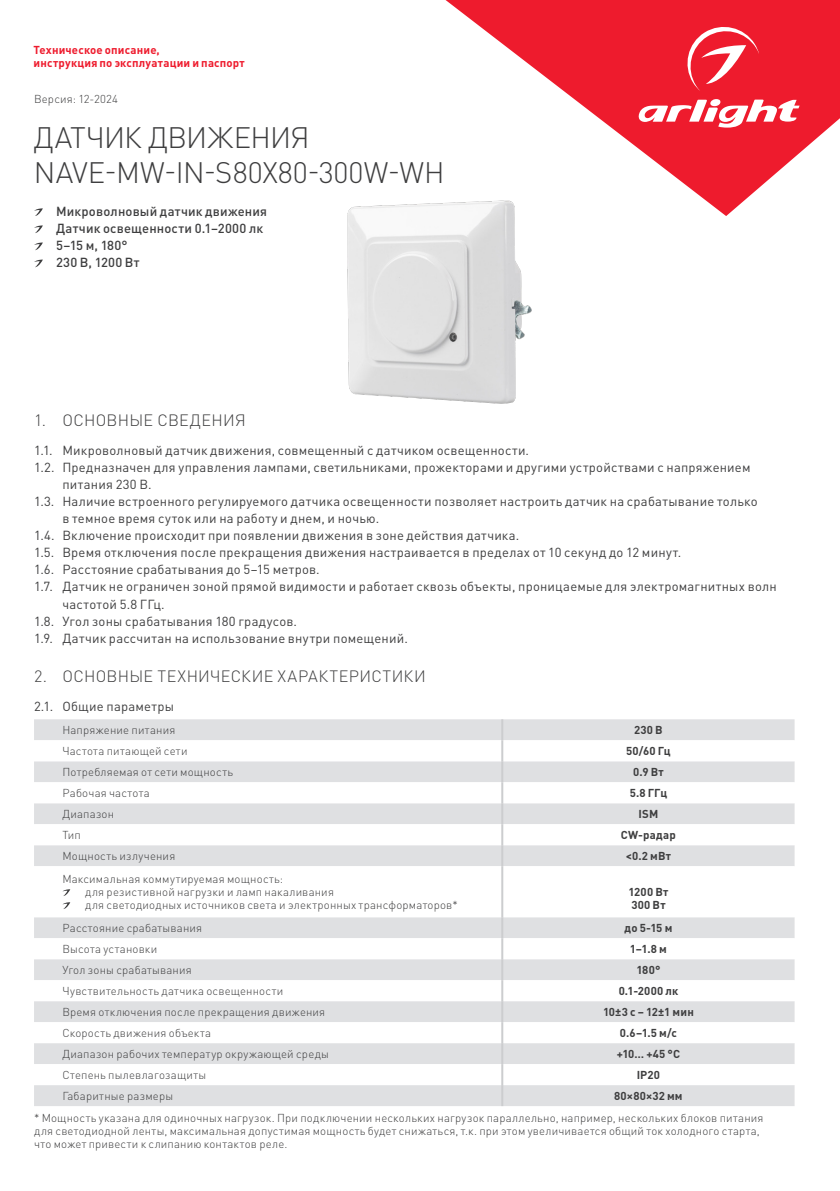
<style>
.page{position:relative;width:840px;height:1191px;background:#fff}
.page>*{position:absolute;margin:0;border:0;box-sizing:border-box;transform-origin:0 0}
.t1{font:300 29.2px/35px "DIN Pro";letter-spacing:-.005em;color:#3e3e3f}
.t2{font:300 16.2px "DIN Pro";letter-spacing:.02em;color:#3e3e3f}
.t3{font:13px "DIN Pro";letter-spacing:.015em;color:#3e3e3f}
.t4{font:500 13px/17px "DIN Pro";letter-spacing:.015em;color:#3e3e3f}
.t5{font:300 11.4px/13px "DIN Pro";letter-spacing:.015em;color:#3e3e3f}
.t6{font:700 11.4px/13px "DIN Pro";letter-spacing:.015em;color:#3e3e3f}
.t7{font:700 11.4px/13px "DIN Pro";letter-spacing:.015em;color:#ee1b2d}
</style>
<div class="page">
<svg style="left:445px;top:0;width:394px;height:216px;fill:#ee1b2d"></svg>
<svg style="left:635px;top:99px;width:164px;height:31px"></svg>
<svg style="left:682px;top:22px;width:76px;height:69px;background:#f04251"></svg>
<svg style="left:34px;top:208px;width:9px;height:8px"></svg>
<svg style="left:34px;top:225px;width:9px;height:8px"></svg>
<svg style="left:34px;top:242px;width:9px;height:8px"></svg>
<svg style="left:34px;top:259px;width:9px;height:8px"></svg>
<div style="left:34px;top:719px;width:760px;height:387px;background:#dfe0e2"></div>
<svg style="left:34px;top:740px;width:760px;height:219px"></svg>
<svg style="left:34px;top:980px;width:760px;height:105px"></svg>
<hr style="left:501px;top:719px;width:2px;height:21px;background:#cccdcf">
<hr style="left:501px;top:740px;width:2px;height:21px;background:#cccdcf">
<hr style="left:501px;top:761px;width:2px;height:21px;background:#cccdcf">
<hr style="left:501px;top:782px;width:2px;height:21px;background:#cccdcf">
<hr style="left:501px;top:803px;width:2px;height:21px;background:#cccdcf">
<hr style="left:501px;top:824px;width:2px;height:21px;background:#cccdcf">
<hr style="left:501px;top:845px;width:2px;height:21px;background:#cccdcf">
<hr style="left:501px;top:866px;width:2px;height:51px;background:#cccdcf">
<hr style="left:501px;top:917px;width:2px;height:21px;background:#cccdcf">
<hr style="left:501px;top:938px;width:2px;height:21px;background:#cccdcf">
<hr style="left:501px;top:959px;width:2px;height:21px;background:#cccdcf">
<hr style="left:501px;top:980px;width:2px;height:21px;background:#cccdcf">
<hr style="left:501px;top:1001px;width:2px;height:21px;background:#cccdcf">
<hr style="left:501px;top:1022px;width:2px;height:21px;background:#cccdcf">
<hr style="left:501px;top:1043px;width:2px;height:21px;background:#cccdcf">
<hr style="left:501px;top:1064px;width:2px;height:21px;background:#cccdcf">
<hr style="left:501px;top:1085px;width:2px;height:21px;background:#cccdcf">
<svg style="left:62px;top:889px;width:8px;height:7px"></svg>
<svg style="left:62px;top:902px;width:8px;height:7px"></svg>
<img style="left:347px;top:199px;width:189px;height:205px">
<p class="t7" style="left:34px;top:43px;width:212px">Техническое описание,<br>инструкция по эксплуатации и паспорт</p>
<p class="t5" style="left:34px;top:92px;width:85px">Версия: 12-2024</p>
<h1 class="t1" style="left:34px;top:119px;width:412px">ДАТЧИК ДВИЖЕНИЯ<br>NAVE-MW-IN-S80X80-300W-WH</h1>
<p class="t4" style="left:56px;top:202px;width:212px">Микроволновый датчик движения<br>Датчик освещенности 0.1–2000 лк<br>5–15 м, 180°<br>230 В, 1200 Вт</p>
<h2 class="t2" style="left:34px;top:409px;width:213px">1. ОСНОВНЫЕ СВЕДЕНИЯ</h2>
<p class="t3" style="left:34px;top:441px;width:496px">1.1. Микроволновый датчик движения, совмещенный с датчиком освещенности.</p>
<p class="t3" style="left:34px;top:458px;width:717px">1.2. Предназначен для управления лампами, светильниками, прожекторами и другими устройствами с напряжением</p>
<p class="t3" style="left:62px;top:475px;width:91px">питания 230 В.</p>
<p class="t3" style="left:34px;top:492px;width:724px">1.3. Наличие встроенного регулируемого датчика освещенности позволяет настроить датчик на срабатывание только</p>
<p class="t3" style="left:62px;top:509px;width:318px">в темное время суток или на работу и днем, и ночью.</p>
<p class="t3" style="left:34px;top:527px;width:486px">1.4. Включение происходит при появлении движения в зоне действия датчика.</p>
<p class="t3" style="left:34px;top:544px;width:648px">1.5. Время отключения после прекращения движения настраивается в пределах от 10 секунд до 12 минут.</p>
<p class="t3" style="left:34px;top:561px;width:287px">1.6. Расстояние срабатывания до 5–15 метров.</p>
<p class="t3" style="left:34px;top:578px;width:744px">1.7. Датчик не ограничен зоной прямой видимости и работает сквозь объекты, проницаемые для электромагнитных волн</p>
<p class="t3" style="left:62px;top:595px;width:104px">частотой 5.8 ГГц.</p>
<p class="t3" style="left:34px;top:612px;width:264px">1.8. Угол зоны срабатывания 180 градусов.</p>
<p class="t3" style="left:34px;top:629px;width:375px">1.9. Датчик рассчитан на использование внутри помещений.</p>
<h2 class="t2" style="left:34px;top:665px;width:393px">2. ОСНОВНЫЕ ТЕХНИЧЕСКИЕ ХАРАКТЕРИСТИКИ</h2>
<p class="t3" style="left:34px;top:697px;width:141px">2.1. Общие параметры</p>
<p class="t5" style="left:62px;top:723px;width:114px">Напряжение питания</p>
<p class="t6" style="left:633px;top:723px;width:30px">230 В</p>
<p class="t5" style="left:62px;top:744px;width:126px">Частота питающей сети</p>
<p class="t6" style="left:626px;top:744px;width:46px">50/60 Гц</p>
<p class="t5" style="left:62px;top:765px;width:172px">Потребляемая от сети мощность</p>
<p class="t6" style="left:632px;top:765px;width:32px">0.9 Вт</p>
<p class="t5" style="left:62px;top:786px;width:89px">Рабочая частота</p>
<p class="t6" style="left:629px;top:786px;width:39px">5.8 ГГц</p>
<p class="t5" style="left:62px;top:807px;width:53px">Диапазон</p>
<p class="t6" style="left:638px;top:807px;width:21px">ISM</p>
<p class="t5" style="left:62px;top:828px;width:20px">Тип</p>
<p class="t6" style="left:620px;top:828px;width:56px">CW-радар</p>
<p class="t5" style="left:62px;top:849px;width:114px">Мощность излучения</p>
<p class="t6" style="left:625px;top:849px;width:47px">&lt;0.2 мВт</p>
<p class="t5" style="left:85px;top:872px;width:374px;text-indent:-23px">Максимальная коммутируемая мощность:<br>для резистивной нагрузки и ламп накаливания<br>для светодиодных источников света и электронных трансформаторов*</p>
<p class="t6" style="left:628px;top:885px;width:41px">1200 Вт<br>300 Вт</p>
<p class="t5" style="left:62px;top:921px;width:141px">Расстояние срабатывания</p>
<p class="t6" style="left:624px;top:921px;width:49px">до 5-15 м</p>
<p class="t5" style="left:62px;top:942px;width:96px">Высота установки</p>
<p class="t6" style="left:629px;top:942px;width:38px">1–1.8 м</p>
<p class="t5" style="left:62px;top:963px;width:131px">Угол зоны срабатывания</p>
<p class="t6" style="left:636px;top:963px;width:26px">180°</p>
<p class="t5" style="left:62px;top:984px;width:222px">Чувствительность датчика освещенности</p>
<p class="t6" style="left:618px;top:984px;width:61px">0.1-2000 лк</p>
<p class="t5" style="left:62px;top:1005px;width:264px">Время отключения после прекращения движения</p>
<p class="t6" style="left:602px;top:1005px;width:92px">10±3 с – 12±1 мин</p>
<p class="t5" style="left:62px;top:1026px;width:150px">Скорость движения объекта</p>
<p class="t6" style="left:619px;top:1026px;width:59px">0.6–1.5 м/с</p>
<p class="t5" style="left:62px;top:1047px;width:268px">Диапазон рабочих температур окружающей среды</p>
<p class="t6" style="left:616px;top:1047px;width:65px">+10… +45 °C</p>
<p class="t5" style="left:62px;top:1067px;width:145px">Степень пылевлагозащиты</p>
<p class="t6" style="left:636px;top:1067px;width:25px">IP20</p>
<p class="t5" style="left:62px;top:1088px;width:112px">Габаритные размеры</p>
<p class="t6" style="left:614px;top:1088px;width:70px">80×80×32 мм</p>
<p class="t5" style="left:34px;top:1111px;width:730px">* Мощность указана для одиночных нагрузок. При подключении нескольких нагрузок параллельно, например, нескольких блоков питания для светодиодной ленты, максимальная допустимая мощность будет снижаться, т.к. при этом увеличивается общий ток холодного старта, что может привести к слипанию контактов реле.</p>
</div>
